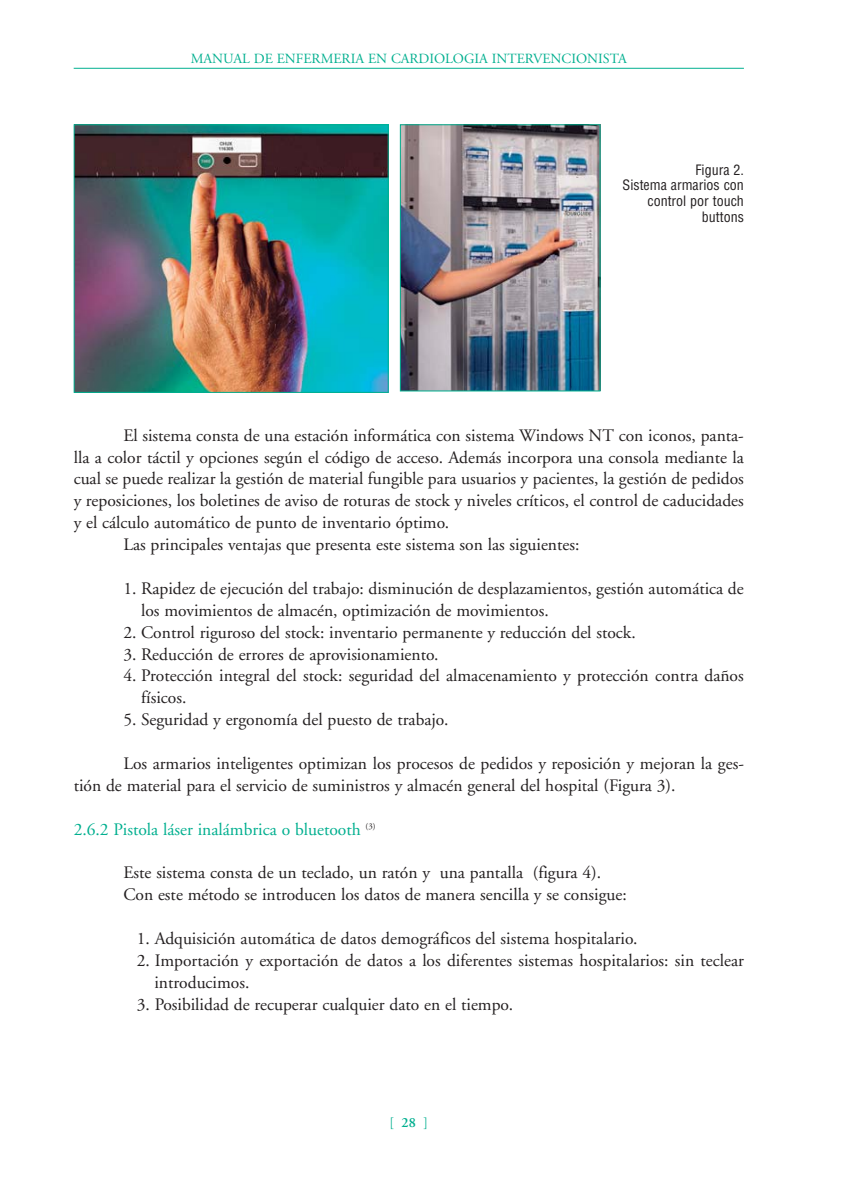
<style>
.page{position:relative;width:844px;height:1191px;background:#fff}
.page>*{position:absolute;margin:0;border:0;box-sizing:border-box;transform-origin:0 0}
.t1{font:17.5px/21.9px "Adobe Garamond";color:#231f20}
.t2{font:17.5px "Adobe Garamond";color:#00af8f}
.t3{font:14px "Adobe Garamond";color:#00af8f}
.t4{font:condensed 14px/15.8px "Helvetica";color:#231f20;text-align:right}
.s1{font-weight:600}
</style>
<div class="page">
<hr style="left:74px;top:68px;width:669px;height:1px;background:#00af8f">
<img style="left:76px;top:126px;width:310px;height:265px">
<div style="left:74px;top:124px;width:314px;height:269px;border:1px solid #00af8f"></div>
<img style="left:402px;top:126px;width:196px;height:263px">
<div style="left:400px;top:124px;width:200px;height:267px;border:1px solid #00af8f"></div>
<p class="t3" style="left:191px;top:53px;width:437px">MANUAL DE ENFERMERIA EN CARDIOLOGIA INTERVENCIONISTA</p>
<p class="t4" style="left:622px;top:163px;width:123px">Figura 2.<br>Sistema armarios con control por touch buttons</p>
<p class="t1" style="left:123px;top:426px;width:622px">El sistema consta de una estación informática con sistema Windows NT con iconos, panta-</p>
<p class="t1" style="left:74px;top:448px;width:671px">lla a color táctil y opciones según el código de acceso. Además incorpora una consola mediante la</p>
<p class="t1" style="left:74px;top:469px;width:671px">cual se puede realizar la gestión de material fungible para usuarios y pacientes, la gestión de pedidos</p>
<p class="t1" style="left:74px;top:491px;width:671px">y reposiciones, los boletines de aviso de roturas de stock y niveles críticos, el control de caducidades</p>
<p class="t1" style="left:74px;top:513px;width:377px">y el cálculo automático de punto de inventario óptimo.</p>
<p class="t1" style="left:123px;top:535px;width:457px">Las principales ventajas que presenta este sistema son las siguientes:</p>
<p class="t1" style="left:141px;top:579px;width:604px;text-indent:-18px">1. Rapidez de ejecución del trabajo: disminución de desplazamientos, gestión automática de los movimientos de almacén, optimización de movimientos.</p>
<p class="t1" style="left:123px;top:623px;width:514px">2. Control riguroso del stock: inventario permanente y reducción del stock.</p>
<p class="t1" style="left:123px;top:644px;width:317px">3. Reducción de errores de aprovisionamiento.</p>
<p class="t1" style="left:141px;top:666px;width:604px;text-indent:-18px">4. Protección integral del stock: seguridad del almacenamiento y protección contra daños físicos.</p>
<p class="t1" style="left:123px;top:710px;width:326px">5. Seguridad y ergonomía del puesto de trabajo.</p>
<p class="t1" style="left:74px;top:754px;width:671px;text-indent:50px">Los armarios inteligentes optimizan los procesos de pedidos y reposición y mejoran la ges&shy;tión de material para el servicio de suministros y almacén general del hospital (Figura 3).</p>
<p class="t2" style="left:74px;top:822px;width:303px">2.6.2 Pistola láser inalámbrica o bluetooth <sup>(3)</sup></p>
<p class="t1" style="left:123px;top:863px;width:505px">Este sistema consta de un teclado, un ratón y una pantalla (figura 4).<br>Con este método se introducen los datos de manera sencilla y se consigue:</p>
<p class="t1" style="left:137px;top:929px;width:502px">1. Adquisición automática de datos demográficos del sistema hospitalario.</p>
<p class="t1" style="left:154px;top:951px;width:591px;text-indent:-18px">2. Importación y exportación de datos a los diferentes sistemas hospitalarios: sin teclear introducimos.</p>
<p class="t1" style="left:137px;top:994px;width:378px">3. Posibilidad de recuperar cualquier dato en el tiempo.</p>
<p class="t3" style="left:389px;top:1116px;width:40px">[ <span class="s1">28</span> ]</p>
</div>
